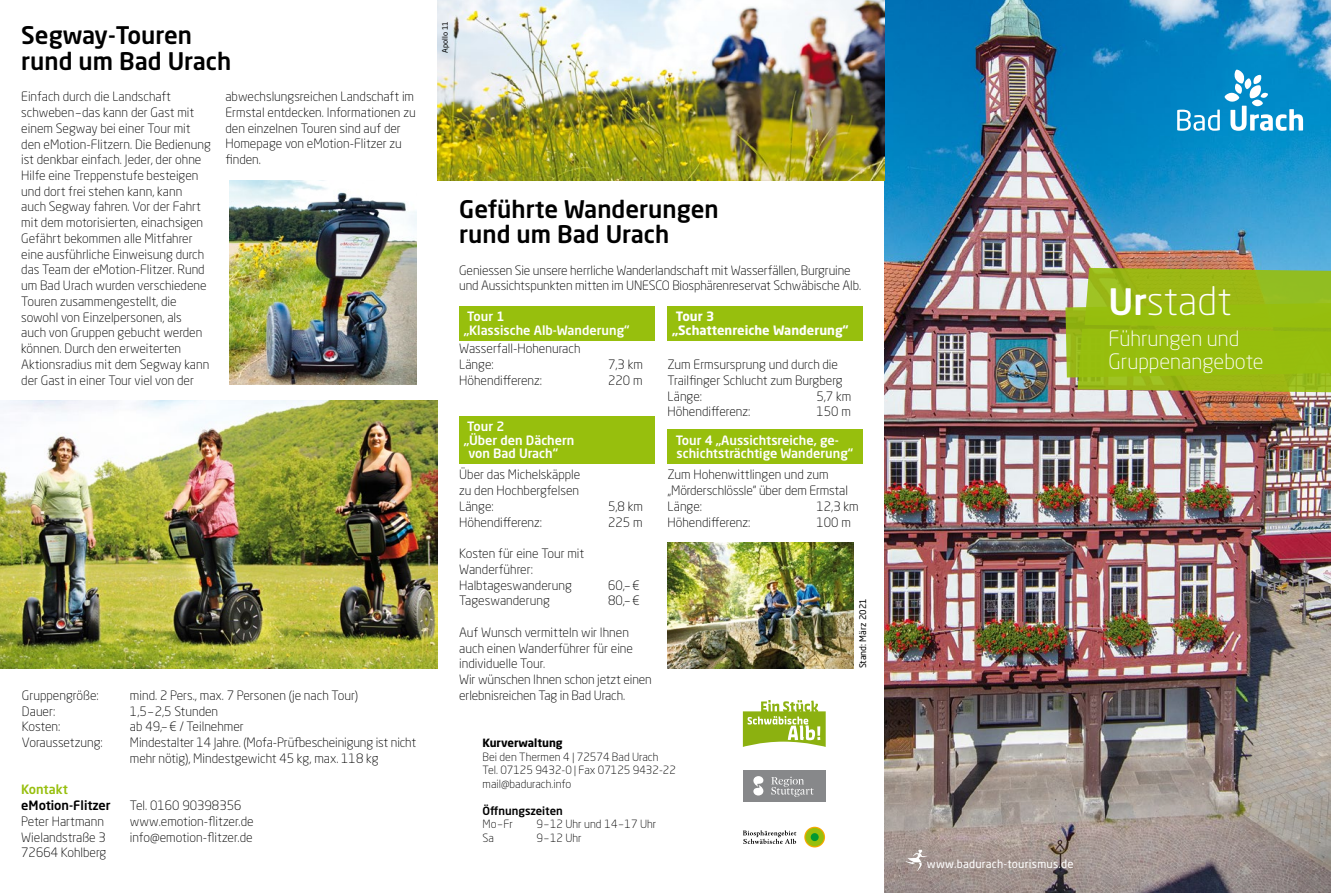
<style>
.page{position:relative;width:1331px;height:893px;background:#fff}
.page>*{position:absolute;margin:0;border:0;box-sizing:border-box;transform-origin:0 0}
.t1{font:300 39px "Neo Sans Pro";color:#fff}
.t2{font:500 24px/25.5px "Neo Sans Pro";color:#000}
.t3{font:300 21px/22.5px "Neo Sans Pro";color:#fff}
.t4{font:300 12.75px/15.8px "Neo Sans Pro";color:#000}
.t5{font:500 12.75px/13.5px "Neo Sans Pro";color:#fff}
.t6{font:700 12.75px/13.5px "Neo Sans Pro";color:#fff}
.t7{font:500 12.75px "Neo Sans Pro";color:#000}
.t8{font:500 12.75px "Neo Sans Pro";color:#97bf0d}
.t9{font:300 11.25px/13.5px "Neo Sans Pro";color:#000}
.t10{font:11.25px "Neo Sans Pro";letter-spacing:.02em;color:#fff}
.t11{font:500 11.25px "Neo Sans Pro";color:#000}
.t12{font:700 11.25px "Neo Sans Pro";color:#000}
.t13{font:9px "Neo Sans Pro";color:#000}
.t14{font:7.5px "Neo Sans Pro";color:#000}
.s1{font-weight:500;font-size:36px}
</style>
<div class="page">
<img style="left:884px;top:0;width:447px;height:713px">
<img style="left:884px;top:713px;width:447px;height:180px">
<img style="left:668px;top:542px;width:185px;height:126px">
<img style="left:230px;top:180px;width:187px;height:205px">
<div style="left:459px;top:306px;width:196px;height:34px;background:#97bf0d"></div>
<div style="left:668px;top:306px;width:195px;height:34px;background:#97bf0d"></div>
<div style="left:459px;top:416px;width:196px;height:48px;background:#97bf0d"></div>
<div style="left:668px;top:429px;width:195px;height:35px;background:#97bf0d"></div>
<img style="left:0;top:400px;width:438px;height:268px">
<img style="left:438px;top:0;width:446px;height:180px">
<svg style="left:743px;top:700px;width:83px;height:47px"></svg>
<svg style="left:804px;top:827px;width:21px;height:20px"></svg>
<div style="left:805px;top:828px;width:19px;height:18px;background:#97bf0d;border-radius:50%"></div>
<div style="left:811px;top:833px;width:8px;height:8px;background:#009932;border-radius:50%"></div>
<svg style="left:743px;top:830px;width:53px;height:14px"></svg>
<div style="left:743px;top:771px;width:83px;height:31px;background:#87888a"></div>
<svg style="left:771px;top:777px;width:43px;height:20px"></svg>
<svg style="left:753px;top:776px;width:11px;height:20px"></svg>
<svg style="left:1065px;top:268px;width:266px;height:126px;background:#9ab91c"></svg>
<svg style="left:1177px;top:70px;width:126px;height:61px"></svg>
<svg style="left:905px;top:850px;width:23px;height:21px"></svg>
<h2 class="t2" style="left:21px;top:22px;width:211px">Segway-Touren rund um Bad Urach</h2>
<p class="t4" style="left:21px;top:89px;width:191px">Einfach durch die Landschaft schweben–das kann der Gast mit einem Segway bei einer Tour mit den eMotion-Flitzern. Die Bedienung ist denkbar einfach. Jeder, der ohne Hilfe eine Treppenstufe besteigen und dort frei stehen kann, kann<br>auch Segway fahren. Vor der Fahrt mit dem motorisierten, einachsigen Gefährt bekommen alle Mitfahrer eine ausführliche Einweisung durch das Team der eMotion-Flitzer. Rund um Bad Urach wurden verschiedene Touren zusammengestellt, die sowohl von Einzelpersonen, als<br>auch von Gruppen gebucht werden können. Durch den erweiterten Aktionsradius mit dem Segway kann der Gast in einer Tour viel von der</p>
<p class="t4" style="left:225px;top:89px;width:192px">abwechslungsreichen Landschaft im<br>Ermstal entdecken. Informationen zu den einzelnen Touren sind auf der<br>Homepage von eMotion-Flitzer zu finden.</p>
<p class="t4" style="left:22px;top:687px;width:78px">Gruppengröße:</p>
<p class="t4" style="left:130px;top:687px;width:230px">mind. 2 Pers., max. 7 Personen (je nach Tour)</p>
<p class="t4" style="left:22px;top:703px;width:35px">Dauer:</p>
<p class="t4" style="left:130px;top:703px;width:90px">1,5–2,5 Stunden</p>
<p class="t4" style="left:22px;top:719px;width:40px">Kosten:</p>
<p class="t4" style="left:130px;top:719px;width:115px">ab 49,– € / Teilnehmer</p>
<p class="t4" style="left:22px;top:734px;width:82px">Voraussetzung:</p>
<p class="t4" style="left:130px;top:734px;width:288px">Mindestalter 14 Jahre. (Mofa-Prüfbescheinigung ist nicht mehr nötig), Mindestgewicht 45 kg, max. 118 kg</p>
<p class="t8" style="left:21px;top:781px;width:48px">Kontakt</p>
<p class="t7" style="left:21px;top:797px;width:91px">eMotion-Flitzer</p>
<p class="t4" style="left:21px;top:813px;width:87px">Peter Hartmann<br>Wielandstraße 3<br>72664 Kohlberg</p>
<p class="t4" style="left:130px;top:797px;width:125px">Tel. 0160 90398356 www.emotion-flitzer.de info@emotion-flitzer.de</p>
<p class="t14" style="left:440px;top:53px;width:33px;rotate:-90deg">Apollo 11</p>
<h2 class="t2" style="left:459px;top:195px;width:261px">Geführte Wanderungen rund um Bad Urach</h2>
<p class="t4" style="left:459px;top:262px;width:403px">Geniessen Sie unsere herrliche Wanderlandschaft mit Wasserfällen, Burgruine und Aussichtspunkten mitten im UNESCO Biosphärenreservat Schwäbische Alb.</p>
<p class="t5" style="left:464px;top:309px;width:167px">Tour 1<br>„Klassische Alb-Wanderung“</p>
<p class="t6" style="left:672px;top:309px;width:178px">Tour 3<br>„Schattenreiche Wanderung“</p>
<p class="t4" style="left:459px;top:341px;width:123px">Wasserfall-Hohenurach<br>Länge:</p>
<p class="t4" style="left:608px;top:356px;width:36px">7,3 km</p>
<p class="t4" style="left:459px;top:372px;width:84px">Höhendifferenz:</p>
<p class="t4" style="left:608px;top:372px;width:36px">220 m</p>
<p class="t5" style="left:467px;top:420px;width:39px">Tour 2</p>
<p class="t5" style="left:464px;top:433px;width:112px">„Über den Dächern</p>
<p class="t5" style="left:468px;top:447px;width:91px">von Bad Urach“</p>
<p class="t4" style="left:459px;top:467px;width:123px;text-align:justify">Über das Michelskäpple zu den Hochbergfelsen Länge:</p>
<p class="t4" style="left:608px;top:498px;width:36px">5,8 km</p>
<p class="t4" style="left:459px;top:514px;width:84px">Höhendifferenz:</p>
<p class="t4" style="left:608px;top:514px;width:36px">225 m</p>
<p class="t4" style="left:459px;top:545px;width:127px">Kosten für eine Tour mit<br>Wanderführer:<br>Halbtageswanderung</p>
<p class="t4" style="left:608px;top:577px;width:33px">60,– €</p>
<p class="t4" style="left:459px;top:593px;width:92px">Tageswanderung</p>
<p class="t4" style="left:608px;top:593px;width:33px">80,– €</p>
<p class="t4" style="left:459px;top:624px;width:194px">Auf Wunsch vermitteln wir Ihnen auch einen Wanderführer für eine individuelle Tour.<br>Wir wünschen Ihnen schon jetzt einen erlebnisreichen Tag in Bad Urach.</p>
<p class="t4" style="left:668px;top:356px;width:177px">Zum Ermsursprung und durch die<br>Trailfinger Schlucht zum Burgberg<br>Länge:</p>
<p class="t4" style="left:816px;top:388px;width:36px">5,7 km</p>
<p class="t4" style="left:668px;top:404px;width:84px">Höhendifferenz:</p>
<p class="t4" style="left:816px;top:404px;width:36px">150 m</p>
<p class="t5" style="left:676px;top:433px;width:179px">Tour 4 „Aussichtsreiche, ge&shy;schichtsträchtige Wanderung“</p>
<p class="t4" style="left:668px;top:467px;width:182px">Zum Hohenwittlingen und zum „Mörderschlössle” über dem Ermstal<br>Länge:</p>
<p class="t4" style="left:816px;top:498px;width:44px">12,3 km</p>
<p class="t4" style="left:668px;top:514px;width:84px">Höhendifferenz:</p>
<p class="t4" style="left:816px;top:514px;width:36px">100 m</p>
<p class="t13" style="left:857px;top:668px;width:71px;rotate:-90deg">Stand: März 2021</p>
<p class="t12" style="left:483px;top:736px;width:82px">Kurverwaltung</p>
<p class="t9" style="left:483px;top:750px;width:195px">Bei den Thermen 4 | 72574 Bad Urach<br>Tel. 07125 9432-0 | Fax 07125 9432-22 mail@badurach.info</p>
<p class="t11" style="left:483px;top:803px;width:82px">Öffnungszeiten</p>
<p class="t9" style="left:483px;top:817px;width:32px">Mo–Fr</p>
<p class="t9" style="left:537px;top:817px;width:121px">9–12 Uhr und 14–17 Uhr</p>
<p class="t9" style="left:483px;top:831px;width:13px">Sa</p>
<p class="t9" style="left:537px;top:831px;width:47px">9–12 Uhr</p>
<h1 class="t1" style="left:1109px;top:278px;width:125px"><span class="s1">Ur</span>stadt</h1>
<h3 class="t3" style="left:1109px;top:327px;width:156px">Führungen und<br>Gruppenangebote</h3>
<p class="t10" style="left:927px;top:856px;width:148px">www.badurach-tourismus.de</p>
</div>
